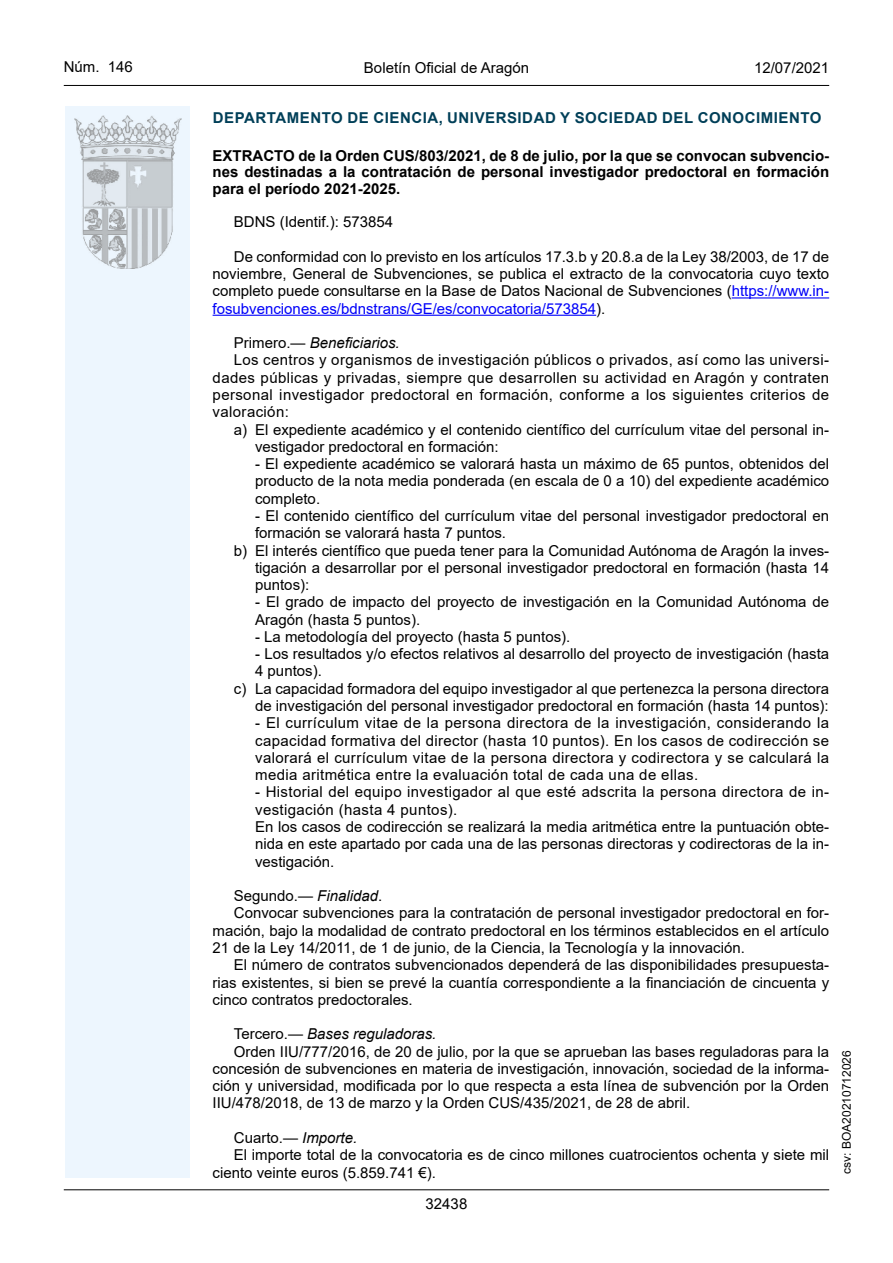
<style>
.page{position:relative;width:893px;height:1263px;background:#fff}
.page>*{position:absolute;margin:0;border:0;box-sizing:border-box;transform-origin:0 0}
.inicio_de_parrafo{font:15px/17.2px "Arial";color:#000;text-align:justify}
.Sangrado_01{font:15px/17.2px "Arial";color:#000}
.Titulo_text{font:700 15px/16.5px "Arial";color:#000;text-align:justify}
.Sangrado_01-2{font:15px/17.2px "Arial";letter-spacing:.025em;color:#000}
.emisor_text{font:700 15px "Arial";letter-spacing:.035em;color:#003f58}
.inicio_de_parrafo-2{font:italic 15px "Arial";color:#000}
.estilo_head-c{font:15px "Arial";color:#000}
.estilo_head-d{font:15px "Arial MT2";color:#000}
.estilo_head-i{font:15px "Arial MT2";color:#000}
.numero_pagina{font:15px "Arial MT2";color:#000}
.estilo_head-i-2{font:12px "Arial MT2";color:#000}
.s1{color:#0000fa}
.s2{font-style:normal}
.s3{font-style:italic}
.s4{font-family:"Arial MT2"}
</style>
<div class="page">
<hr style="left:64px;top:1189px;width:765px;height:1px;background:#000">
<hr style="left:64px;top:85px;width:765px;height:1px;background:#000">
<div style="left:65px;top:106px;width:125px;height:1072px;background:#edf6fe"></div>
<img style="left:75px;top:115px;width:106px;height:153px">
<hr style="left:732px;top:297px;width:97px;height:1px;background:#0000fa">
<hr style="left:213px;top:315px;width:383px;height:1px;background:#0000fa">
<p class="estilo_head-i" style="left:64px;top:57px;width:71px">Núm. 146</p>
<p class="estilo_head-c" style="left:364px;top:57px;width:167px">Boletín Oficial de Aragón</p>
<p class="estilo_head-d" style="left:754px;top:57px;width:77px">12/07/2021</p>
<h5 class="emisor_text" style="left:213px;top:107px;width:610px">DEPARTAMENTO DE CIENCIA, UNIVERSIDAD Y SOCIEDAD DEL CONOCIMIENTO</h5>
<p class="Titulo_text" style="left:213px;top:147px;width:618px">EXTRACTO de la Orden CUS/803/2021, de 8 de julio, por la que se convocan subvencio&shy;nes destinadas a la contratación de personal investigador predoctoral en formación para el período 2021-2025.</p>
<p class="inicio_de_parrafo" style="left:234px;top:213px;width:161px">BDNS (Identif.): 573854</p>
<p class="inicio_de_parrafo" style="left:213px;top:248px;width:618px;text-indent:21px">De conformidad con lo previsto en los artículos 17.3.b y 20.8.a de la Ley 38/2003, de 17 de noviembre, General de Subvenciones, se publica el extracto de la convocatoria cuyo texto completo puede consultarse en la Base de Datos Nacional de Subvenciones (<span class="s1">https://www.in&shy;fosubvenciones.es/bdnstrans/GE/es/convocatoria/573854</span>).</p>
<p class="inicio_de_parrafo-2" style="left:234px;top:333px;width:167px"><span class="s2">Primero.—</span> Beneficiarios.</p>
<p class="inicio_de_parrafo" style="left:213px;top:351px;width:618px;text-indent:21px">Los centros y organismos de investigación públicos o privados, así como las universi&shy;dades públicas y privadas, siempre que desarrollen su actividad en Aragón y contraten personal investigador predoctoral en formación, conforme a los siguientes criterios de valoración:</p>
<p class="Sangrado_01" style="left:255px;top:421px;width:576px;text-indent:-21px">a) El expediente académico y el contenido científico del currículum vitae del personal in&shy;vestigador predoctoral en formación:</p>
<p class="Sangrado_01" style="left:255px;top:455px;width:576px;text-align:justify">- El expediente académico se valorará hasta un máximo de 65 puntos, obtenidos del producto de la nota media ponderada (en escala de 0 a 10) del expediente académico completo.</p>
<p class="Sangrado_01" style="left:255px;top:507px;width:575px">- El contenido científico del currículum vitae del personal investigador predoctoral en formación se valorará hasta 7 puntos.</p>
<p class="Sangrado_01" style="left:255px;top:541px;width:576px;text-align:justify;text-indent:-21px">b) El interés científico que pueda tener para la Comunidad Autónoma de Aragón la inves&shy;tigación a desarrollar por el personal investigador predoctoral en formación (hasta 14 puntos):</p>
<p class="Sangrado_01" style="left:255px;top:593px;width:576px">- El grado de impacto del proyecto de investigación en la Comunidad Autónoma de<br>Aragón (hasta 5 puntos).</p>
<p class="Sangrado_01" style="left:255px;top:628px;width:317px">- La metodología del proyecto (hasta 5 puntos).</p>
<p class="Sangrado_01" style="left:255px;top:645px;width:575px">- Los resultados y/o efectos relativos al desarrollo del proyecto de investigación (hasta<br>4 puntos).</p>
<p class="Sangrado_01" style="left:234px;top:680px;width:597px;text-align:right">c) La capacidad formadora del equipo investigador al que pertenezca la persona directora de investigación del personal investigador predoctoral en formación (hasta 14 puntos):</p>
<p class="Sangrado_01" style="left:255px;top:714px;width:575px;text-align:justify">- El currículum vitae de la persona directora de la investigación, considerando la capacidad formativa del director (hasta 10 puntos). En los casos de codirección se valorará el currículum vitae de la persona directora y codirectora y se calculará la media aritmética entre la evaluación total de cada una de ellas.</p>
<p class="Sangrado_01-2" style="left:255px;top:783px;width:576px">- Historial del equipo investigador al que esté adscrita la persona directora de in&shy;vestigación (hasta 4 puntos).</p>
<p class="Sangrado_01" style="left:255px;top:818px;width:576px;text-align:justify">En los casos de codirección se realizará la media aritmética entre la puntuación obte&shy;nida en este apartado por cada una de las personas directoras y codirectoras de la in&shy;vestigación.</p>
<p class="inicio_de_parrafo" style="left:234px;top:887px;width:150px">Segundo.— <span class="s3">Finalidad</span><span class="s4">.</span></p>
<p class="inicio_de_parrafo" style="left:213px;top:904px;width:618px;text-indent:21px">Convocar subvenciones para la contratación de personal investigador predoctoral en for&shy;mación, bajo la modalidad de contrato predoctoral en los términos establecidos en el artículo 21 de la Ley 14/2011, de 1 de junio, de la Ciencia, la Tecnología y la innovación.</p>
<p class="inicio_de_parrafo" style="left:213px;top:956px;width:618px;text-indent:21px">El número de contratos subvencionados dependerá de las disponibilidades presupuesta&shy;rias existentes, si bien se prevé la cuantía correspondiente a la financiación de cincuenta y cinco contratos predoctorales.</p>
<p class="inicio_de_parrafo-2" style="left:234px;top:1024px;width:204px"><span class="s2">Tercero.—</span> Bases reguladoras.</p>
<p class="inicio_de_parrafo" style="left:213px;top:1043px;width:618px;text-indent:21px">Orden IIU/777/2016, de 20 de julio, por la que se aprueban las bases reguladoras para la concesión de subvenciones en materia de investigación, innovación, sociedad de la informa&shy;ción y universidad, modificada por lo que respecta a esta línea de subvención por la Orden IIU/478/2018, de 13 de marzo y la Orden CUS/435/2021, de 28 de abril.</p>
<p class="inicio_de_parrafo" style="left:234px;top:1129px;width:125px">Cuarto.— <span class="s3">Importe.</span></p>
<p class="inicio_de_parrafo" style="left:213px;top:1146px;width:618px;text-indent:21px">El importe total de la convocatoria es de cinco millones cuatrocientos ochenta y siete mil ciento veinte euros (5.859.741 €).</p>
<p class="numero_pagina" style="left:426px;top:1193px;width:43px">32438</p>
<p class="estilo_head-i-2" style="left:838px;top:1174px;width:125px;rotate:-90deg">csv: BOA20210712026</p>
</div>
